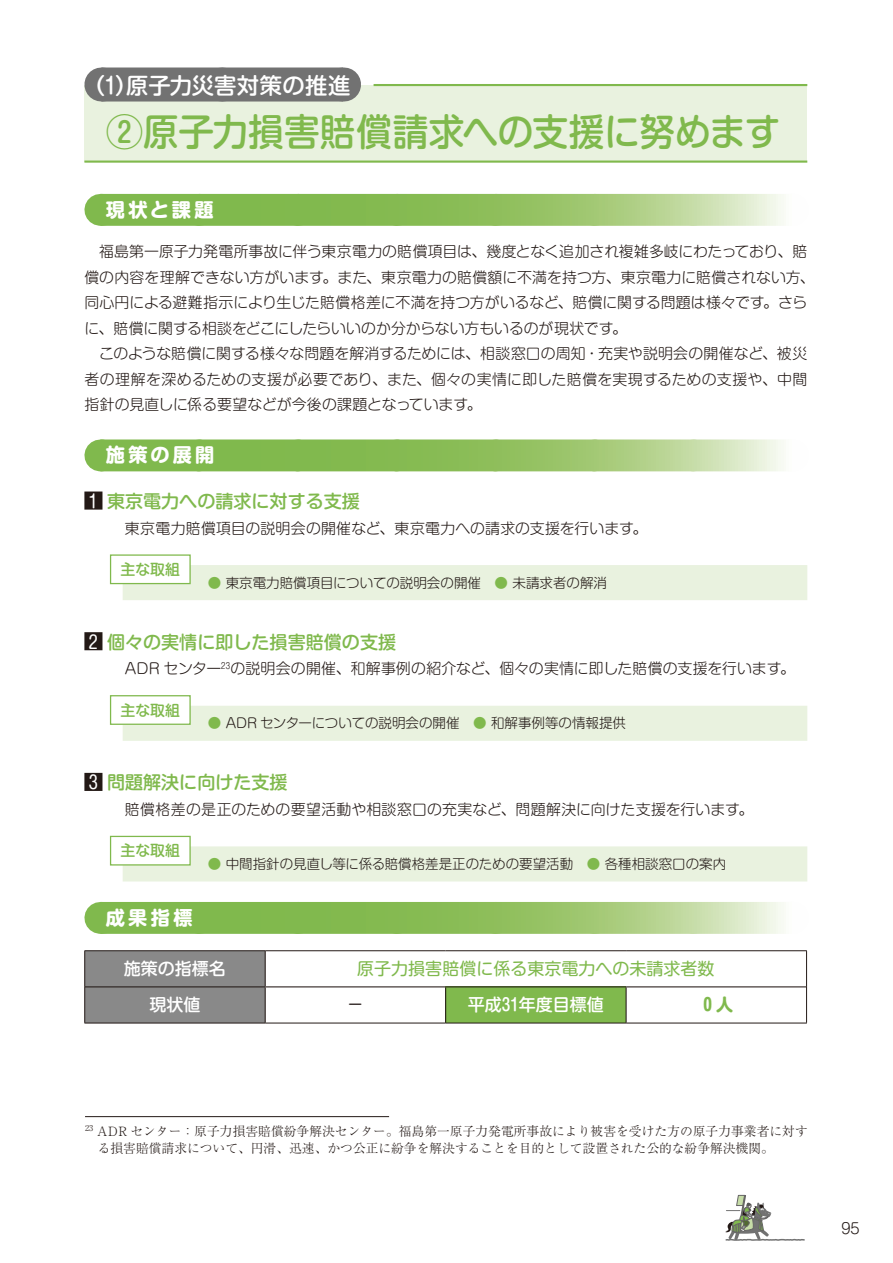
<style>
.page{position:relative;width:893px;height:1263px;background:#fff}
.page>*{position:absolute;margin:0;border:0;box-sizing:border-box;transform-origin:0 0}
.t1{font:500 37.5px "Shin M Go Pro";color:#80b94d}
.t2{font:500 22.35px "Shin M Go Pro";letter-spacing:.005em;color:#fff}
.t3{font:700 19.2px "Shin M Go Pro";letter-spacing:.18em;color:#fff}
.t4{font:500 18px "Shin M Go Pro";color:#80b94d}
.t5{font:16.95px "Shin M Go Pro";color:#80b94d}
.t6{font:500 16.95px "Shin M Go Pro";color:#fff}
.t7{font:700 16.95px "Shin M Go Pro";color:#80b94d}
.t8{font:16.95px "Shin M Go Pro";color:#231916}
.t9{font:300 14.85px/25.5px "Shin M Go Pro";letter-spacing:.005em;color:#231916}
.t10{font:500 14.85px "Shin M Go Pro";color:#80b94d}
.t11{font:300 13.5px "Shin M Go Pro";color:#231916}
.t12{font:300 12.75px/17px "Ryumin Pro";color:#231916}
.s1{font-weight:400;color:#fff}
.s2{color:#80b94d}
</style>
<div class="page">
<svg style="left:725px;top:1195px;width:80px;height:46px"></svg>
<svg style="left:101px;top:194px;width:683px;height:32px;background:#a0ca7a"></svg>
<svg style="left:199px;top:194px;width:543px;height:32px;background:#97c469"></svg>
<svg style="left:101px;top:439px;width:683px;height:32px;background:#a1cb7b"></svg>
<svg style="left:199px;top:439px;width:543px;height:32px;background:#98c46b"></svg>
<div style="left:84px;top:491px;width:18px;height:19px;background:#231916"></div>
<div style="left:84px;top:632px;width:18px;height:18px;background:#231916"></div>
<div style="left:84px;top:773px;width:18px;height:18px;background:#231916"></div>
<svg style="left:101px;top:902px;width:683px;height:32px;background:#a0ca79"></svg>
<svg style="left:199px;top:902px;width:543px;height:32px;background:#97c369"></svg>
<div style="left:123px;top:565px;width:684px;height:35px;background:#e9f2df"></div>
<div style="left:123px;top:706px;width:684px;height:35px;background:#e9f2df"></div>
<div style="left:123px;top:846px;width:684px;height:35px;background:#e9f2df"></div>
<div style="left:85px;top:951px;width:180px;height:72px;background:#898989"></div>
<div style="left:446px;top:987px;width:180px;height:36px;background:#80b94d"></div>
<hr style="left:265px;top:951px;width:1px;height:35px;background:#231916">
<hr style="left:85px;top:986px;width:180px;height:1px;background:#231916">
<hr style="left:265px;top:986px;width:181px;height:1px;background:#231916">
<hr style="left:265px;top:987px;width:1px;height:36px;background:#231916">
<hr style="left:446px;top:986px;width:180px;height:1px;background:#231916">
<hr style="left:445px;top:987px;width:1px;height:36px;background:#231916">
<hr style="left:626px;top:986px;width:180px;height:1px;background:#231916">
<hr style="left:626px;top:987px;width:1px;height:36px;background:#231916">
<hr style="left:84px;top:950px;width:181px;height:1px;background:#231916">
<hr style="left:84px;top:951px;width:1px;height:36px;background:#231916">
<hr style="left:265px;top:950px;width:181px;height:1px;background:#231916">
<hr style="left:446px;top:950px;width:180px;height:1px;background:#231916">
<hr style="left:626px;top:950px;width:181px;height:1px;background:#231916">
<hr style="left:806px;top:951px;width:1px;height:36px;background:#231916">
<hr style="left:84px;top:987px;width:1px;height:36px;background:#231916">
<hr style="left:806px;top:987px;width:1px;height:36px;background:#231916">
<hr style="left:84px;top:1023px;width:181px;height:1px;background:#231916">
<hr style="left:265px;top:1023px;width:181px;height:1px;background:#231916">
<hr style="left:446px;top:1023px;width:180px;height:1px;background:#231916">
<hr style="left:626px;top:1023px;width:181px;height:1px;background:#231916">
<div style="left:111px;top:555px;width:79px;height:28px;background:#fff"></div>
<div style="left:110px;top:554px;width:81px;height:30px;border:1px solid #80b94d"></div>
<div style="left:111px;top:696px;width:79px;height:28px;background:#fff"></div>
<div style="left:110px;top:695px;width:81px;height:30px;border:1px solid #80b94d"></div>
<div style="left:111px;top:836px;width:79px;height:29px;background:#fff"></div>
<div style="left:110px;top:836px;width:81px;height:29px;border:1px solid #80b94d"></div>
<div style="left:84px;top:85px;width:723px;height:77px;background:#e9f2df"></div>
<hr style="left:374px;top:84px;width:433px;height:2px;background:#80b94d">
<hr style="left:84px;top:161px;width:723px;height:2px;background:#80b94d">
<div style="left:101px;top:68px;width:242px;height:34px;background:#727272"></div>
<svg style="left:222px;top:101px;width:61px;height:1px"></svg>
<hr style="left:343px;top:68px;width:1px;height:34px;background:#727272">
<hr style="left:85px;top:1116px;width:304px;height:1px;background:#231916">
<h2 class="t2" style="left:83px;top:67px;width:269px">（1）原子力災害対策の推進</h2>
<h1 class="t1" style="left:106px;top:101px;width:676px">②原子力損害賠償請求への支援に努めます</h1>
<p class="t3" style="left:106px;top:194px;width:110px">現状と課題</p>
<p class="t9" style="left:84px;top:237px;width:732px;text-indent:15px">福島第一原子力発電所事故に伴う東京電力の賠償項目は、幾度となく追加され複雑多岐にわたっており、賠償の内容を理解できない方がいます。また、東京電力の賠償額に不満を持つ方、東京電力に賠償されない方、同心円による避難指示により生じた賠償格差に不満を持つ方がいるなど、賠償に関する問題は様々です。さらに、賠償に関する相談をどこにしたらいいのか分からない方もいるのが現状です。</p>
<p class="t9" style="left:84px;top:339px;width:724px;text-align:justify;text-indent:15px">このような賠償に関する様々な問題を解消するためには、相談窓口の周知・充実や説明会の開催など、被災者の理解を深めるための支援が必要であり、また、個々の実情に即した賠償を実現するための支援や、中間指針の見直しに係る要望などが今後の課題となっています。</p>
<p class="t3" style="left:106px;top:439px;width:110px">施策の展開</p>
<p class="t4" style="left:89px;top:487px;width:273px"><span class="s1">1</span> 東京電力への請求に対する支援</p>
<p class="t9" style="left:125px;top:513px;width:524px">東京電力賠償項目の説明会の開催など、東京電力への請求の支援を行います。</p>
<p class="t10" style="left:121px;top:557px;width:61px">主な取組</p>
<p class="t11" style="left:208px;top:572px;width:401px"><span class="s2">●</span> 東京電力賠償項目についての説明会の開催　<span class="s2">●</span> 未請求者の解消</p>
<p class="t4" style="left:89px;top:627px;width:309px"><span class="s1">2</span> 個々の実情に即した損害賠償の支援</p>
<p class="t9" style="left:125px;top:654px;width:672px">ADR センター<sup>23</sup>の説明会の開催、和解事例の紹介など、個々の実情に即した賠償の支援を行います。</p>
<p class="t10" style="left:121px;top:698px;width:61px">主な取組</p>
<p class="t11" style="left:208px;top:712px;width:420px"><span class="s2">●</span> ADR センターについての説明会の開催　<span class="s2">●</span> 和解事例等の情報提供</p>
<p class="t4" style="left:89px;top:768px;width:200px"><span class="s1">3</span> 問題解決に向けた支援</p>
<p class="t9" style="left:125px;top:795px;width:630px">賠償格差の是正のための要望活動や相談窓口の充実など、問題解決に向けた支援を行います。</p>
<p class="t10" style="left:121px;top:839px;width:61px">主な取組</p>
<p class="t11" style="left:208px;top:853px;width:520px"><span class="s2">●</span> 中間指針の見直し等に係る賠償格差是正のための要望活動　<span class="s2">●</span> 各種相談窓口の案内</p>
<p class="t3" style="left:106px;top:902px;width:88px">成果指標</p>
<p class="t6" style="left:124px;top:955px;width:104px">施策の指標名</p>
<p class="t5" style="left:357px;top:955px;width:359px">原子力損害賠償に係る東京電力への未請求者数</p>
<p class="t6" style="left:149px;top:991px;width:53px">現状値</p>
<p class="t8" style="left:347px;top:991px;width:19px">－</p>
<p class="t6" style="left:468px;top:991px;width:138px">平成31年度目標値</p>
<p class="t7" style="left:704px;top:991px;width:31px">0人</p>
<p class="t12" style="left:85px;top:1121px;width:724px"><sup>23</sup> ADR センター：原子力損害賠償紛争解決センター。福島第一原子力発電所事故により被害を受けた方の原子力事業者に対す　る損害賠償請求について、円滑、迅速、かつ公正に紛争を解決することを目的として設置された公的な紛争解決機関。</p>
<p class="t9" style="left:841px;top:1213px;width:20px">95</p>
</div>
